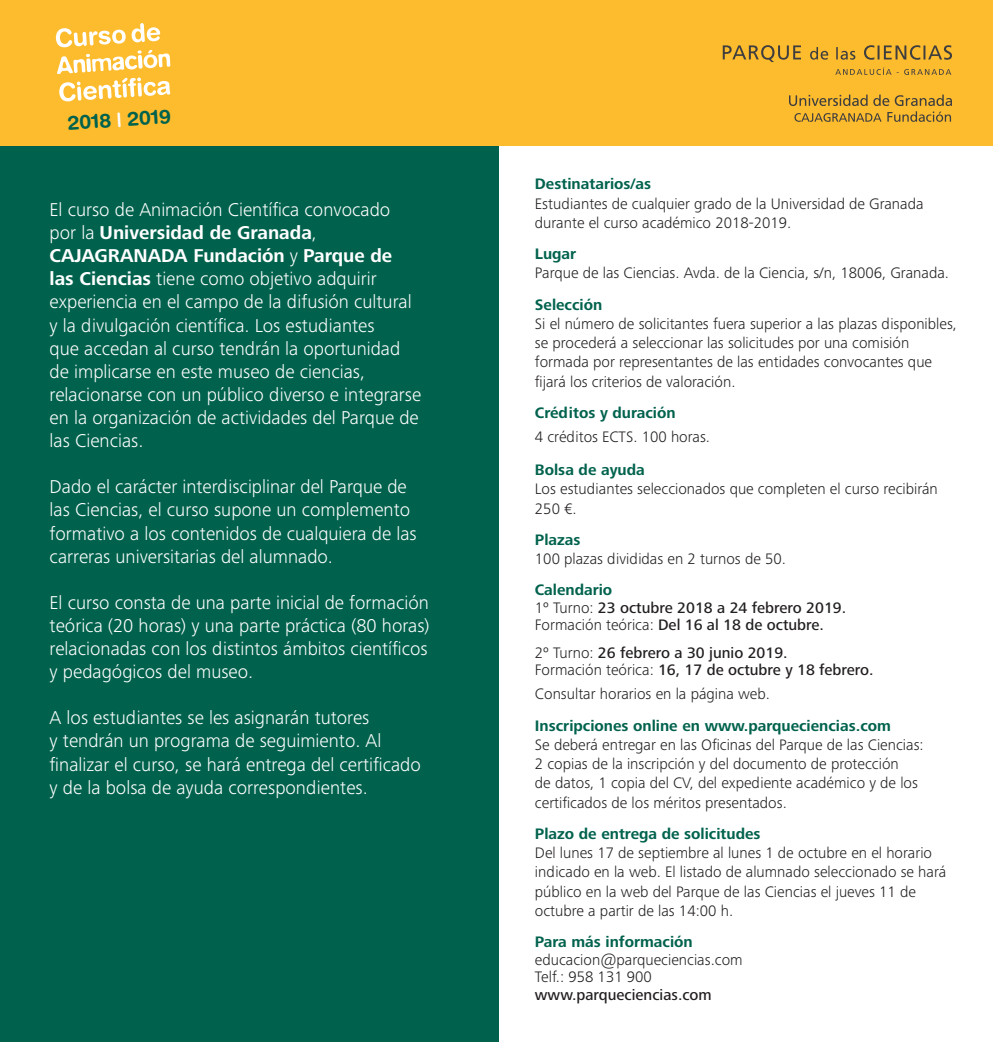
<style>
.page{position:relative;width:993px;height:1042px;background:#fff}
.page>*{position:absolute;margin:0;border:0;box-sizing:border-box;transform-origin:0 0}
.t1{font:700 19.6px "Helvetica Rounded";color:#00624d}
.t2{font:300 19.25px/23.1px "Frutiger Next Pro";color:#fff}
.t3{font:300 15.75px/19.2px "Frutiger Next Pro";color:#231f20}
.t4{font:500 15.75px/17.5px "Frutiger Next Pro";color:#231f20}
.t5{font:700 15.75px "Frutiger Next Pro";color:#00624d}
.s1{color:#fff}
.s2{font-weight:700}
.s3{font-weight:700;color:#00624d}
.s4{font-weight:300}
</style>
<div class="page">
<div style="left:0;top:84px;width:498px;height:958px;background:#00624d"></div>
<div style="left:0;top:0;width:992px;height:145px;background:#fdbb2e"></div>
<svg style="left:722px;top:45px;width:78px;height:17px"></svg>
<svg style="left:810px;top:47px;width:18px;height:13px"></svg>
<svg style="left:836px;top:47px;width:19px;height:13px"></svg>
<svg style="left:864px;top:45px;width:87px;height:15px"></svg>
<svg style="left:835px;top:67px;width:116px;height:8px"></svg>
<svg style="left:789px;top:95px;width:162px;height:27px"></svg>
<svg style="left:56px;top:23px;width:114px;height:79px"></svg>
<p class="t1" style="left:67px;top:111px;width:105px;rotate:-4deg">2018 <span class="s1">|</span> 2019</p>
<p class="t2" style="left:50px;top:198px;width:373px">El curso de Animación Científica convocado por la <span class="s2">Universidad de Granada</span>, <span class="s2">CAJAGRANADA Fundación</span> y <span class="s2">Parque de<br>las Ciencias</span> tiene como objetivo adquirir experiencia en el campo de la difusión cultural y la divulgación científica. Los estudiantes<br>que accedan al curso tendrán la oportunidad de implicarse en este museo de ciencias, relacionarse con un público diverso e integrarse en la organización de actividades del Parque de las Ciencias.</p>
<p class="t2" style="left:50px;top:475px;width:368px">Dado el carácter interdisciplinar del Parque de las Ciencias, el curso supone un complemento formativo a los contenidos de cualquiera de las carreras universitarias del alumnado.</p>
<p class="t2" style="left:50px;top:591px;width:381px;text-align:justify">El curso consta de una parte inicial de formación teórica (20 horas) y una parte práctica (80 horas) relacionadas con los distintos ámbitos científicos y pedagógicos del museo.</p>
<p class="t2" style="left:50px;top:706px;width:372px">A los estudiantes se les asignarán tutores<br>y tendrán un programa de seguimiento. Al finalizar el curso, se hará entrega del certificado y de la bolsa de ayuda correspondientes.</p>
<p class="t5" style="left:535px;top:175px;width:118px">Destinatarios/as</p>
<p class="t3" style="left:535px;top:194px;width:390px">Estudiantes de cualquier grado de la Universidad de Granada durante el curso académico 2018-2019.</p>
<p class="t5" style="left:535px;top:245px;width:43px">Lugar</p>
<p class="t3" style="left:535px;top:263px;width:415px">Parque de las Ciencias. Avda. de la Ciencia, s/n, 18006, Granada.</p>
<p class="t5" style="left:535px;top:295px;width:69px">Selección</p>
<p class="t3" style="left:535px;top:314px;width:423px">Si el número de solicitantes fuera superior a las plazas disponibles, se procederá a seleccionar las solicitudes por una comisión formada por representantes de las entidades convocantes que fijará los criterios de valoración.</p>
<p class="t5" style="left:535px;top:403px;width:142px">Créditos y duración</p>
<p class="t3" style="left:535px;top:427px;width:177px">4 créditos ECTS. 100 horas.</p>
<p class="t5" style="left:535px;top:461px;width:111px">Bolsa de ayuda</p>
<p class="t3" style="left:535px;top:479px;width:404px">Los estudiantes seleccionados que completen el curso recibirán<br>250 €.</p>
<p class="t5" style="left:535px;top:530px;width:47px">Plazas</p>
<p class="t3" style="left:535px;top:549px;width:252px">100 plazas divididas en 2 turnos de 50.</p>
<p class="t4" style="left:535px;top:581px;width:312px"><span class="s3">Calendario<br></span><span class="s4">1º Turno:</span> 23 octubre 2018 a 24 febrero 2019.<br><span class="s4">Formación teórica:</span> Del 16 al 18 de octubre.</p>
<p class="t4" style="left:535px;top:644px;width:340px"><span class="s4">2º Turno:</span> 26 febrero a 30 junio 2019.<br><span class="s4">Formación teórica:</span> 16, 17 de octubre y 18 febrero.</p>
<p class="t3" style="left:535px;top:684px;width:236px">Consultar horarios en la página web.</p>
<p class="t5" style="left:535px;top:716px;width:357px">Inscripciones online en www.parqueciencias.com</p>
<p class="t3" style="left:535px;top:735px;width:390px">Se deberá entregar en las Oficinas del Parque de las Ciencias:<br>2 copias de la inscripción y del documento de protección<br>de datos, 1 copia del CV, del expediente académico y de los certificados de los méritos presentados.</p>
<p class="t5" style="left:535px;top:824px;width:227px">Plazo de entrega de solicitudes</p>
<p class="t3" style="left:535px;top:843px;width:413px">Del lunes 17 de septiembre al lunes 1 de octubre en el horario indicado en la web. El listado de alumnado seleccionado se hará público en la web del Parque de las Ciencias el jueves 11 de octubre a partir de las 14:00 h.</p>
<p class="t5" style="left:535px;top:933px;width:159px">Para más información</p>
<p class="t3" style="left:535px;top:950px;width:209px;line-height:17.5px">educacion@parqueciencias.com<br>Telf.: 958 131 900</p>
<p class="t4" style="left:535px;top:985px;width:178px">www.parqueciencias.com</p>
</div>
